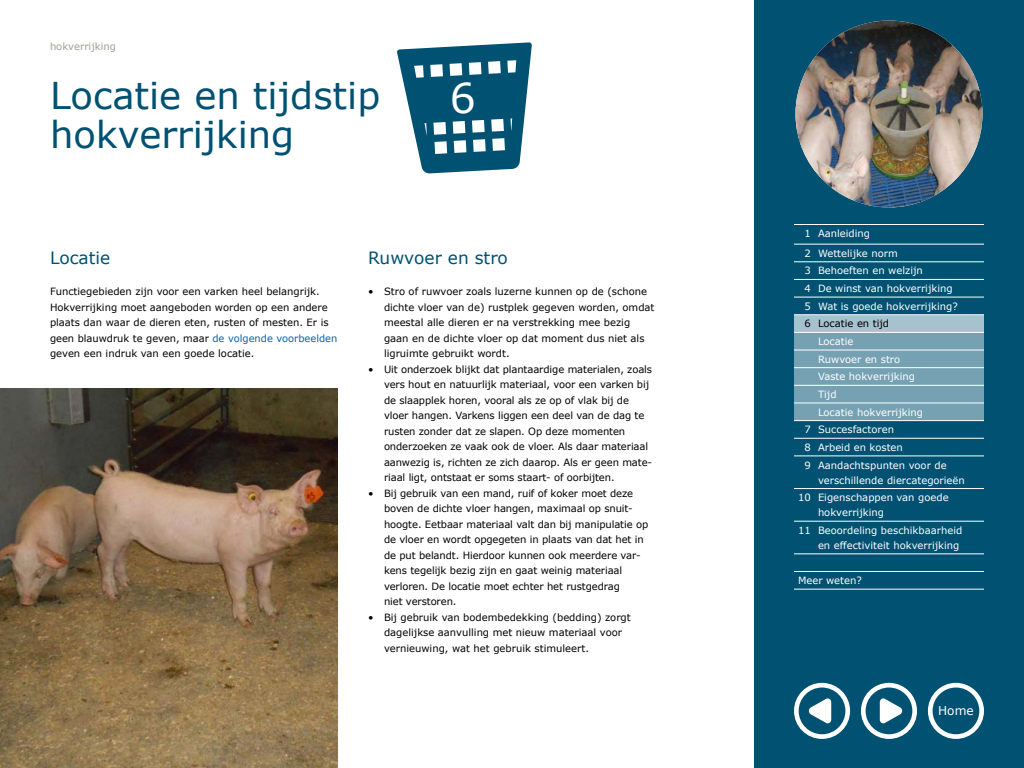
<style>
.page{position:relative;width:1024px;height:768px;background:#fff}
.page>*{position:absolute;margin:0;border:0;box-sizing:border-box;transform-origin:0 0}
.t1{font:41px "Verdana";color:#fff}
.t2{font:37px/39px "Verdana";color:#005172}
.t3{font:17px "Verdana";color:#005172}
.t4{font:12.2px "Verdana";color:#fff}
.t5{font:10px/15.5px "Verdana";letter-spacing:-.01em;color:#000}
.t6{font:10px/17.7px "Verdana";color:#fff}
.t7{font:10px "Verdana";color:#a59d95}
.s1{color:#0065b1}
</style>
<div class="page">
<div style="left:754px;top:0;width:270px;height:768px;background:#005172"></div>
<div style="left:794px;top:315px;width:190px;height:17px;background:#a6c2ce"></div>
<div style="left:794px;top:333px;width:190px;height:87px;background:#75a1b3"></div>
<hr style="left:794px;top:244px;width:190px;height:1px;background:#fff">
<hr style="left:794px;top:261px;width:190px;height:1px;background:#fff">
<hr style="left:794px;top:279px;width:190px;height:1px;background:#fff">
<hr style="left:794px;top:297px;width:190px;height:1px;background:#fff">
<hr style="left:794px;top:314px;width:190px;height:1px;background:#fff">
<hr style="left:794px;top:420px;width:190px;height:1px;background:#fff">
<hr style="left:794px;top:438px;width:190px;height:1px;background:#fff">
<hr style="left:794px;top:455px;width:190px;height:1px;background:#fff">
<hr style="left:794px;top:488px;width:190px;height:1px;background:#fff">
<hr style="left:794px;top:521px;width:190px;height:1px;background:#fff">
<hr style="left:794px;top:553px;width:190px;height:1px;background:#fff">
<hr style="left:794px;top:571px;width:190px;height:1px;background:#fff">
<hr style="left:794px;top:589px;width:190px;height:1px;background:#fff">
<hr style="left:794px;top:224px;width:190px;height:1px;background:#fff">
<hr style="left:794px;top:332px;width:190px;height:1px;background:#fff">
<hr style="left:794px;top:350px;width:190px;height:1px;background:#fff">
<hr style="left:794px;top:367px;width:190px;height:1px;background:#fff">
<hr style="left:794px;top:385px;width:190px;height:1px;background:#fff">
<hr style="left:794px;top:402px;width:190px;height:1px;background:#fff">
<img style="left:796px;top:20px;width:186px;height:188px;border-radius:94px">
<div style="left:928px;top:683px;width:56px;height:56px;border:5px solid #fff;border-radius:50%"></div>
<svg style="left:880px;top:698px;width:23px;height:26px"></svg>
<div style="left:861px;top:683px;width:56px;height:56px;border:5px solid #fff;border-radius:50%"></div>
<svg style="left:808px;top:698px;width:23px;height:26px"></svg>
<div style="left:794px;top:683px;width:56px;height:56px;border:5px solid #fff;border-radius:50%"></div>
<img style="left:0;top:388px;width:338px;height:380px">
<svg style="left:397px;top:42px;width:135px;height:132px"></svg>
<p class="t7" style="left:50px;top:39px;width:68px">hokverrijking</p>
<h2 class="t2" style="left:50px;top:76px;width:332px">Locatie en tijdstip hokverrijking</h2>
<h1 class="t1" style="left:450px;top:70px;width:28px">6</h1>
<h3 class="t3" style="left:50px;top:246px;width:62px">Locatie</h3>
<p class="t5" style="left:50px;top:284px;width:289px">Functiegebieden zijn voor een varken heel belangrijk.<br>Hokverrijking moet aangeboden worden op een andere plaats dan waar de dieren eten, rusten of mesten. Er is geen blauwdruk te geven, maar <span class="s1">de volgende voorbeelden </span>geven een indruk van een goede locatie.</p>
<h3 class="t3" style="left:368px;top:246px;width:141px">Ruwvoer en stro</h3>
<p class="t5" style="left:384px;top:284px;width:272px;text-indent:-16px">• Stro of ruwvoer zoals luzerne kunnen op de (schone dichte vloer van de) rustplek gegeven worden, omdat meestal alle dieren er na verstrekking mee bezig gaan en de dichte vloer op dat moment dus niet als ligruimte gebruikt wordt.</p>
<p class="t5" style="left:384px;top:361px;width:270px;text-indent:-16px">• Uit onderzoek blijkt dat plantaardige materialen, zoals vers hout en natuurlijk materiaal, voor een varken bij de slaapplek horen, vooral als ze op of vlak bij de vloer hangen. Varkens liggen een deel van de dag te rusten zonder dat ze slapen. Op deze momenten onderzoeken ze vaak ook de vloer. Als daar materiaal aanwezig is, richten ze zich daarop. Als er geen mate&shy;riaal ligt, ontstaat er soms staart- of oorbijten.</p>
<p class="t5" style="left:384px;top:485px;width:266px;text-indent:-16px">• Bij gebruik van een mand, ruif of koker moet deze boven de dichte vloer hangen, maximaal op snuit&shy;hoogte. Eetbaar materiaal valt dan bij manipulatie op de vloer en wordt opgegeten in plaats van dat het in de put belandt. Hierdoor kunnen ook meerdere var&shy;kens tegelijk bezig zijn en gaat weinig materiaal verloren. De locatie moet echter het rustgedrag<br>niet verstoren.</p>
<p class="t5" style="left:384px;top:609px;width:248px;text-indent:-16px">• Bij gebruik van bodembedekking (bedding) zorgt dagelijkse aanvulling met nieuw materiaal voor vernieuwing, wat het gebruik stimuleert.</p>
<p class="t6" style="left:804px;top:224px;width:95px;line-height:19.6px">1 Aanleiding<br>2 Wettelijke norm</p>
<p class="t6" style="left:804px;top:262px;width:155px">3 Behoeften en welzijn<br>4 De winst van hokverrijking<br>5 Wat is goede hokverrijking?</p>
<p class="t5" style="left:804px;top:316px;width:86px">6 Locatie en tijd</p>
<p class="t6" style="left:818px;top:332px;width:37px">Locatie</p>
<p class="t6" style="left:818px;top:350px;width:84px">Ruwvoer en stro</p>
<p class="t6" style="left:818px;top:368px;width:99px">Vaste hokverrijking</p>
<p class="t6" style="left:818px;top:385px;width:20px">Tijd</p>
<p class="t6" style="left:818px;top:403px;width:107px">Locatie hokverrijking</p>
<p class="t6" style="left:804px;top:421px;width:91px">7 Succesfactoren</p>
<p class="t6" style="left:804px;top:438px;width:100px">8 Arbeid en kosten</p>
<p class="t6" style="left:804px;top:456px;width:144px">9 Aandachtspunten voor de</p>
<p class="t6" style="left:798px;top:471px;width:168px;text-indent:20px">verschillende diercategorieën<br>10 Eigenschappen van goede</p>
<p class="t6" style="left:798px;top:504px;width:166px;text-indent:20px">hokverrijking<br>11 Beoordeling beschikbaarheid</p>
<p class="t6" style="left:818px;top:536px;width:143px">en effectiviteit hokverrijking</p>
<p class="t6" style="left:798px;top:572px;width:65px">Meer weten?</p>
<p class="t4" style="left:938px;top:702px;width:37px">Home</p>
</div>
